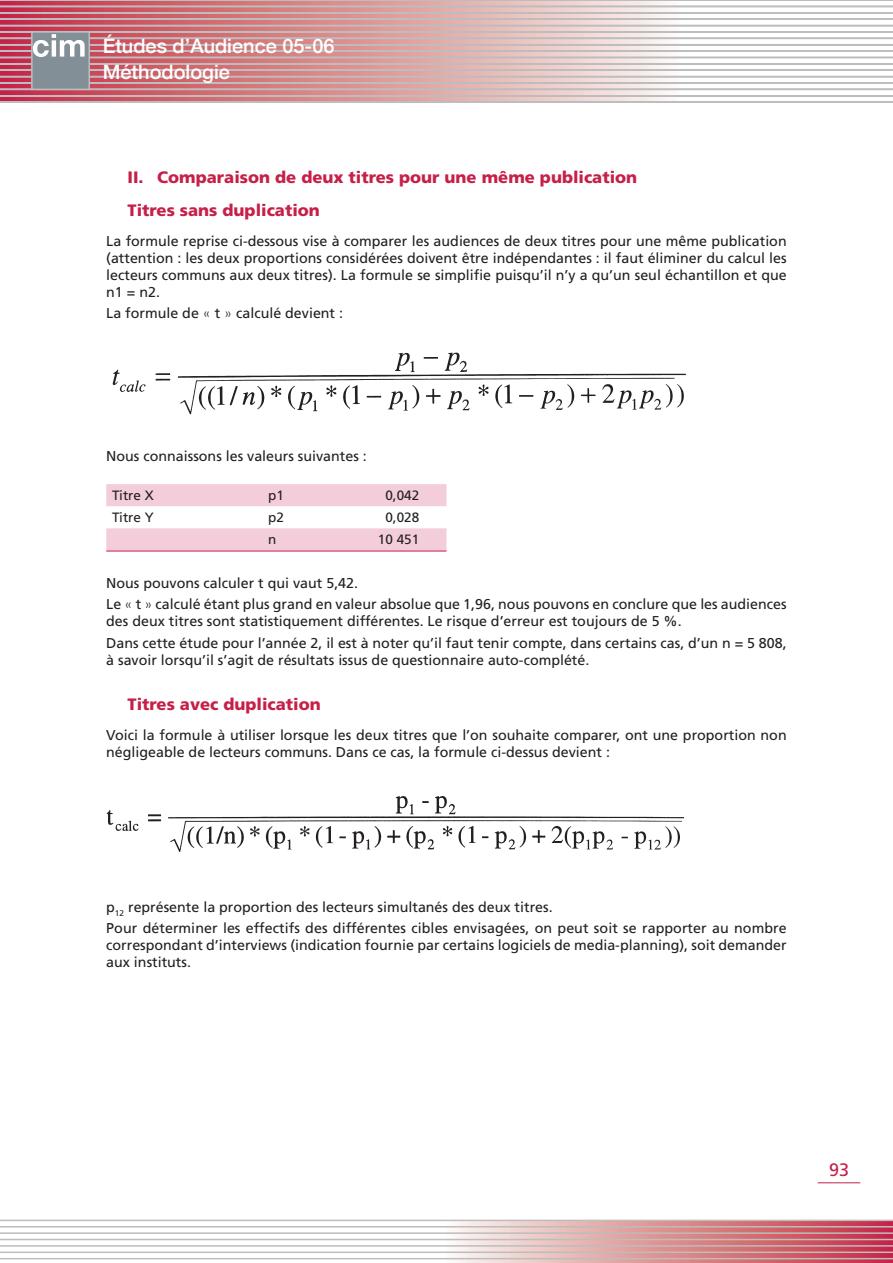
<style>
.page{position:relative;width:893px;height:1263px;background:#fff}
.page>*{position:absolute;margin:0;border:0;box-sizing:border-box;transform-origin:0 0}
.t1{font:500 19.95px/25.5px "Helvetica Neue";color:#fff}
.t2{font:18px "Frutiger";color:#c61f48}
.t3{font:900 16.5px/32.5px "Frutiger";color:#c61f48}
.t4{font:14.25px/17.1px "Frutiger";color:#231f20}
.t5{font:13.5px "Frutiger";color:#231f20}
.s1{font-family:"Univers";font-weight:300}
</style>
<div class="page">
<svg style="left:0;top:1px;width:680px;height:100px;background:#dc9699"></svg>
<svg style="left:446px;top:1221px;width:447px;height:42px;background:#dc9295"></svg>
<hr style="left:0;top:0;width:893px;height:1px;background:#bbbdbf">
<hr style="left:0;top:6px;width:893px;height:1px;background:#bbbdbf">
<hr style="left:0;top:12px;width:893px;height:2px;background:#bbbdbf">
<hr style="left:0;top:18px;width:893px;height:2px;background:#bbbdbf">
<hr style="left:0;top:25px;width:893px;height:1px;background:#bbbdbf">
<hr style="left:0;top:31px;width:893px;height:2px;background:#bbbdbf">
<hr style="left:0;top:38px;width:893px;height:1px;background:#bbbdbf">
<hr style="left:0;top:44px;width:893px;height:1px;background:#bbbdbf">
<hr style="left:0;top:50px;width:893px;height:2px;background:#bbbdbf">
<hr style="left:0;top:57px;width:893px;height:1px;background:#bbbdbf">
<hr style="left:0;top:63px;width:893px;height:2px;background:#bbbdbf">
<hr style="left:0;top:69px;width:893px;height:2px;background:#bbbdbf">
<hr style="left:0;top:76px;width:893px;height:1px;background:#bbbdbf">
<hr style="left:0;top:82px;width:893px;height:2px;background:#bbbdbf">
<hr style="left:0;top:89px;width:893px;height:1px;background:#bbbdbf">
<hr style="left:0;top:95px;width:893px;height:2px;background:#bbbdbf">
<hr style="left:0;top:101px;width:893px;height:2px;background:#bbbdbf">
<hr style="left:0;top:1220px;width:893px;height:1px;background:#bbbdbf">
<hr style="left:0;top:1226px;width:893px;height:2px;background:#bbbdbf">
<hr style="left:0;top:1232px;width:893px;height:2px;background:#bbbdbf">
<hr style="left:0;top:1239px;width:893px;height:1px;background:#bbbdbf">
<hr style="left:0;top:1245px;width:893px;height:2px;background:#bbbdbf">
<hr style="left:0;top:1252px;width:893px;height:1px;background:#bbbdbf">
<hr style="left:0;top:1258px;width:893px;height:1px;background:#bbbdbf">
<div style="left:32px;top:32px;width:57px;height:57px;background:#828f97"></div>
<svg style="left:34px;top:34px;width:51px;height:23px"></svg>
<div style="left:31px;top:31px;width:59px;height:59px;border:2px solid #bbbdbf"></div>
<hr style="left:818px;top:1183px;width:42px;height:1px;background:#c61f48">
<img style="left:112px;top:352px;width:574px;height:63px">
<svg style="left:106px;top:484px;width:340px;height:67px"></svg>
<hr style="left:106px;top:551px;width:227px;height:1px;background:#c61f48">
<hr style="left:333px;top:551px;width:113px;height:1px;background:#c61f48">
<img style="left:106px;top:796px;width:579px;height:56px">
<h1 class="t1" style="left:103px;top:35px;width:233px">Études d’Audience 05-06<br>Méthodologie</h1>
<p class="t3" style="left:128px;top:163px;width:511px">II. Comparaison de deux titres pour une même publication<br>Titres sans duplication</p>
<p class="t4" style="left:106px;top:233px;width:682px;text-align:justify">La formule reprise ci-dessous vise à comparer les audiences de deux titres pour une même publication (attention : les deux proportions considérées doivent être indépendantes : il faut éliminer du calcul les lecteurs communs aux deux titres). La formule se simplifie puisqu’il n’y a qu’un seul échantillon et que n1 = n2.</p>
<p class="t4" style="left:106px;top:306px;width:238px">La formule de <span class="s1">«</span> t <span class="s1">»</span> calculé devient :</p>
<p class="t4" style="left:106px;top:449px;width:262px">Nous connaissons les valeurs suivantes :</p>
<p class="t5" style="left:112px;top:490px;width:43px">Titre X</p>
<p class="t5" style="left:268px;top:490px;width:17px">p1</p>
<p class="t5" style="left:385px;top:490px;width:35px">0,042</p>
<p class="t5" style="left:112px;top:512px;width:43px">Titre Y</p>
<p class="t5" style="left:268px;top:512px;width:17px">p2</p>
<p class="t5" style="left:385px;top:512px;width:35px">0,028</p>
<p class="t5" style="left:268px;top:534px;width:10px">n</p>
<p class="t5" style="left:378px;top:534px;width:43px">10 451</p>
<p class="t4" style="left:106px;top:574px;width:682px;line-height:21.3px">Nous pouvons calculer t qui vaut 5,42.<br>Le <span class="s1">«</span> t <span class="s1">»</span> calculé étant plus grand en valeur absolue que 1,96, nous pouvons en conclure que les audiences</p>
<p class="t4" style="left:106px;top:612px;width:682px;line-height:21.3px">des deux titres sont statistiquement différentes. Le risque d’erreur est toujours de 5 %.<br>Dans cette étude pour l’année 2, il est à noter qu’il faut tenir compte, dans certains cas, d’un n = 5 808,</p>
<p class="t4" style="left:106px;top:653px;width:485px">à savoir lorsqu’il s’agit de résultats issus de questionnaire auto-complété.</p>
<p class="t3" style="left:128px;top:690px;width:195px">Titres avec duplication</p>
<p class="t4" style="left:106px;top:728px;width:682px">Voici la formule à utiliser lorsque les deux titres que l’on souhaite comparer, ont une proportion non négligeable de lecteurs communs. Dans ce cas, la formule ci-dessus devient :</p>
<p class="t4" style="left:106px;top:897px;width:682px;line-height:21.3px">p<sub>12</sub> représente la proportion des lecteurs simultanés des deux titres.<br>Pour déterminer les effectifs des différentes cibles envisagées, on peut soit se rapporter au nombre</p>
<p class="t4" style="left:106px;top:938px;width:682px">correspondant d’interviews (indication fournie par certains logiciels de media-planning), soit demander aux instituts.</p>
<p class="t2" style="left:829px;top:1163px;width:22px">93</p>
</div>
